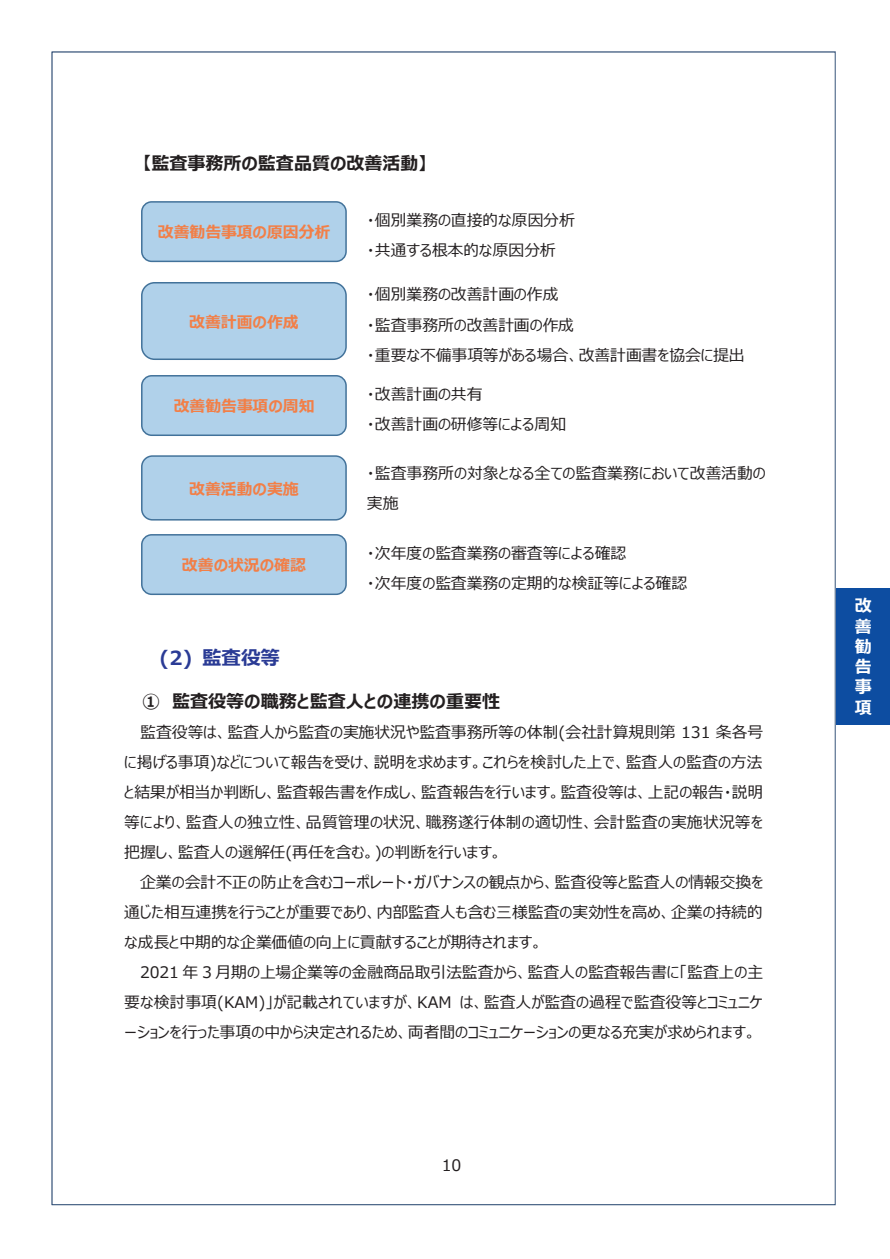
<style>
.page{position:relative;width:890px;height:1259px;background:#fff}
.page>*{position:absolute;margin:0;border:0;box-sizing:border-box;transform-origin:0 0}
.t1{font:700 19.5px "Meiryo UI";color:#2a3b95}
.t2{font:700 18px "Meiryo UI";color:#231f20}
.t3{font:700 16.95px/20.2px "Meiryo";color:#fff;text-align:justify}
.t4{font:15.9px/30px "Meiryo UI";color:#231f20}
.t5{font:700 15.9px "Meiryo UI";color:#f27f47}
</style>
<div class="page">
<div style="left:835px;top:588px;width:54px;height:136px;background:#0d4da1"></div>
<div style="left:141px;top:201px;width:205px;height:61px;background:#b0d1ea;border:2px solid #42729a;border-radius:10px"></div>
<div style="left:141px;top:282px;width:205px;height:78px;background:#b0d1ea;border:2px solid #42729a;border-radius:13px"></div>
<div style="left:141px;top:375px;width:205px;height:61px;background:#b0d1ea;border:2px solid #42729a;border-radius:10px"></div>
<div style="left:141px;top:534px;width:205px;height:61px;background:#b0d1ea;border:2px solid #42729a;border-radius:10px"></div>
<div style="left:141px;top:455px;width:205px;height:65px;background:#b0d1ea;border:2px solid #42729a;border-radius:11px"></div>
<p class="t2" style="left:142px;top:151px;width:287px">【監査事務所の監査品質の改善活動】</p>
<p class="t5" style="left:158px;top:221px;width:174px">改善勧告事項の原因分析</p>
<p class="t5" style="left:189px;top:311px;width:111px">改善計画の作成</p>
<p class="t5" style="left:174px;top:395px;width:142px">改善勧告事項の周知</p>
<p class="t5" style="left:189px;top:478px;width:111px">改善活動の実施</p>
<p class="t5" style="left:182px;top:554px;width:125px">改善の状況の確認</p>
<p class="t4" style="left:367px;top:206px;width:209px">・個別業務の直接的な原因分析・共通する根本的な原因分析</p>
<p class="t4" style="left:367px;top:280px;width:379px">・個別業務の改善計画の作成<br>・監査事務所の改善計画の作成<br>・重要な不備事項等がある場合、改善計画書を協会に提出</p>
<p class="t4" style="left:367px;top:380px;width:201px">・改善計画の共有<br>・改善計画の研修等による周知</p>
<p class="t4" style="left:367px;top:459px;width:400px">・監査事務所の対象となる全ての監査業務において改善活動の実施</p>
<p class="t4" style="left:367px;top:539px;width:322px">・次年度の監査業務の審査等による確認<br>・次年度の監査業務の定期的な検証等による確認</p>
<p class="t1" style="left:159px;top:644px;width:122px">(2) 監査役等</p>
<p class="t2" style="left:142px;top:688px;width:359px">① 監査役等の職務と監査人との連携の重要性</p>
<p class="t4" style="left:124px;top:718px;width:640px;text-align:justify;text-indent:16px">監査役等は、監査人から監査の実施状況や監査事務所等の体制(会社計算規則第 131 条各号に掲げる事項)などについて報告を受け、説明を求めます。これらを検討した上で、監査人の監査の方法と結果が相当か判断し、監査報告書を作成し、監査報告を行います。監査役等は、上記の報告・説明等により、監査人の独立性、品質管理の状況、職務遂行体制の適切性、会計監査の実施状況等を把握し、監査人の選解任(再任を含む。)の判断を行います。</p>
<p class="t4" style="left:124px;top:868px;width:640px;text-align:justify;text-indent:16px">企業の会計不正の防止を含むコーポレート・ガバナンスの観点から、監査役等と監査人の情報交換を通じた相互連携を行うことが重要であり、内部監査人も含む三様監査の実効性を高め、企業の持続的な成長と中期的な企業価値の向上に貢献することが期待されます。</p>
<p class="t4" style="left:124px;top:958px;width:640px;text-align:justify;text-indent:16px">2021 年 3 月期の上場企業等の金融商品取引法監査から、監査人の監査報告書に「監査上の主要な検討事項(KAM)」が記載されていますが、KAM は、監査人が監査の過程で監査役等とコミュニケーションを行った事項の中から決定されるため、両者間のコミュニケーションの更なる充実が求められます。</p>
<p class="t4" style="left:441px;top:1150px;width:21px">10</p>
<p class="t3" style="left:854px;top:597px;width:18px">改善勧告事項</p>
</div>
